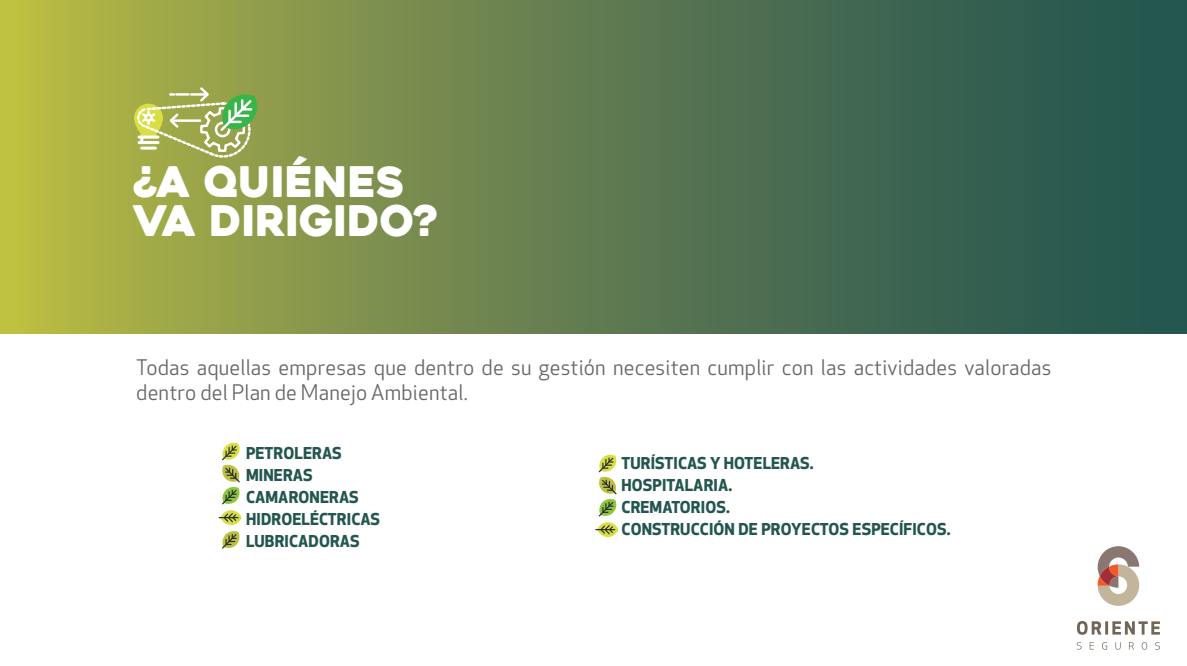
<style>
.page{position:relative;width:1187px;height:666px;background:#fff}
.page>*{position:absolute;margin:0;border:0;box-sizing:border-box;transform-origin:0 0}
.t1{font:42px/38.5px "Heavitas";letter-spacing:-.01em;color:#fff}
.t2{font:21px/25.2px "Apex New";letter-spacing:.01em;color:#666}
.t3{font:700 16px/22px "Apex New";letter-spacing:.01em;color:#22564f}
</style>
<div class="page">
<div style="left:0;top:0;width:1186px;height:333px;background:linear-gradient(to right,#b4b548,#184b53)"></div>
<svg style="left:134px;top:85px;width:125px;height:74px;background:#a8b968"></svg>
<hr style="left:171px;top:119px;width:29px;height:3px;background:#fff">
<svg style="left:222px;top:442px;width:18px;height:63px"></svg>
<svg style="left:220px;top:510px;width:21px;height:15px"></svg>
<svg style="left:219px;top:512px;width:19px;height:12px"></svg>
<svg style="left:222px;top:531px;width:18px;height:18px"></svg>
<svg style="left:598px;top:454px;width:19px;height:63px"></svg>
<svg style="left:597px;top:522px;width:21px;height:15px"></svg>
<svg style="left:595px;top:524px;width:20px;height:12px"></svg>
<svg style="left:1076px;top:621px;width:83px;height:14px"></svg>
<svg style="left:1097px;top:546px;width:41px;height:60px"></svg>
<svg style="left:1076px;top:642px;width:5px;height:7px"></svg>
<svg style="left:1089px;top:642px;width:4px;height:7px"></svg>
<svg style="left:1102px;top:642px;width:4px;height:7px"></svg>
<svg style="left:1115px;top:642px;width:5px;height:7px"></svg>
<svg style="left:1128px;top:642px;width:5px;height:7px"></svg>
<svg style="left:1141px;top:642px;width:5px;height:8px"></svg>
<svg style="left:1155px;top:642px;width:4px;height:8px"></svg>
<h1 class="t1" style="left:133px;top:163px;width:307px">¿A QUIÉNES<br>VA DIRIGIDO?</h1>
<h2 class="t2" style="left:136px;top:354px;width:916px">Todas aquellas empresas que dentro de su gestión necesiten cumplir con las actividades valoradas dentro del Plan de Manejo Ambiental.</h2>
<p class="t3" style="left:246px;top:442px;width:135px">PETROLERAS<br>MINERAS<br>CAMARONERAS<br>HIDROELÉCTRICAS<br>LUBRICADORAS</p>
<p class="t3" style="left:621px;top:452px;width:330px">TURÍSTICAS Y HOTELERAS.<br>HOSPITALARIA.<br>CREMATORIOS.<br>CONSTRUCCIÓN DE PROYECTOS ESPECÍFICOS.</p>
</div>
